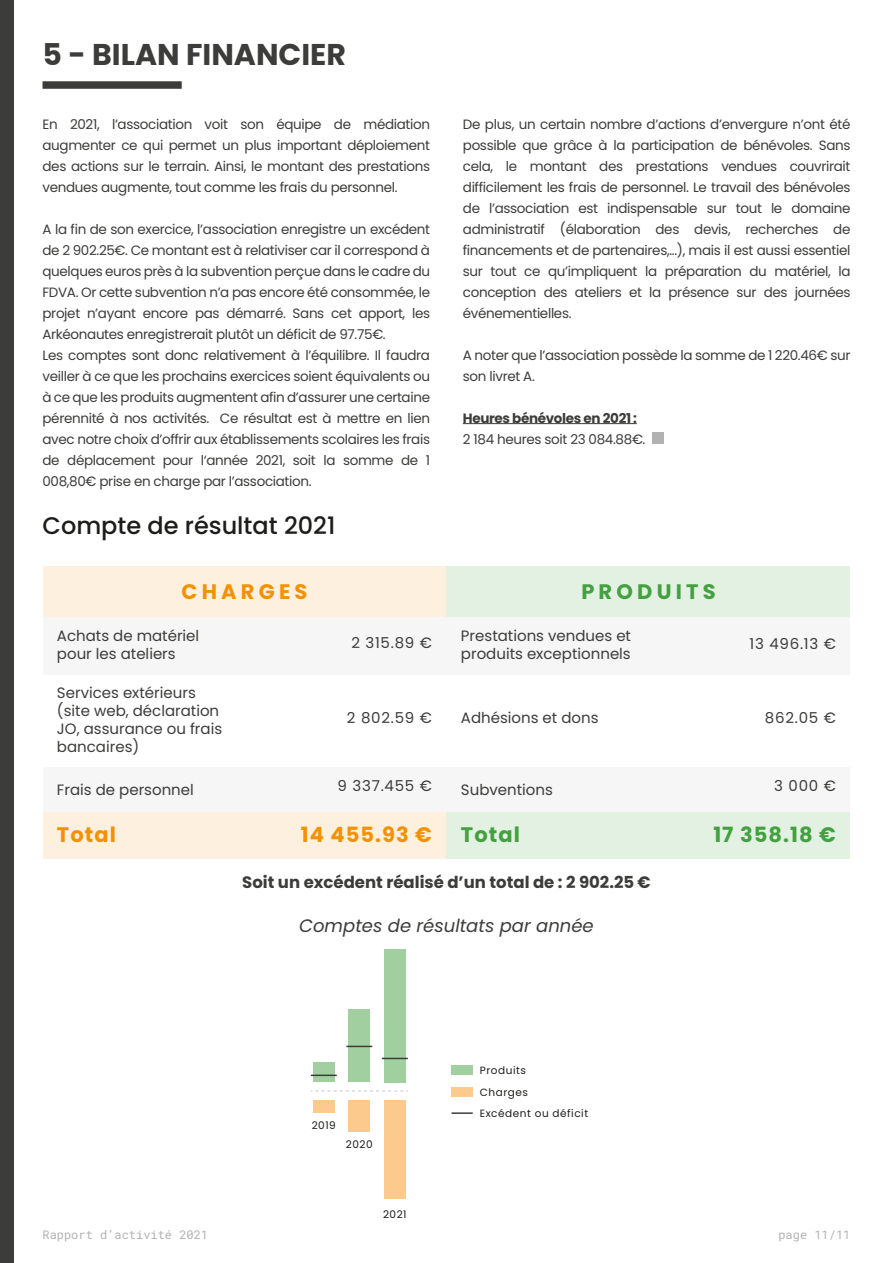
<style>
.page{position:relative;width:893px;height:1263px;background:#fff}
.page>*{position:absolute;margin:0;border:0;box-sizing:border-box;transform-origin:0 0}
.t1{font:700 30px "Poppins";color:#3c3c3b}
.t2{font:500 24px "Poppins";color:#1d1d1b}
.t3{font:700 21px "Poppins";letter-spacing:.05em;color:#f39200}
.t4{font:700 21px "Poppins";letter-spacing:.05em;color:#44a040}
.t5{font:700 21px "Poppins";letter-spacing:.2em;color:#44a040}
.t6{font:700 21px "Poppins";letter-spacing:.2em;color:#f39200}
.t7{font:italic 18px "Poppins";color:#3c3c3b}
.t8{font:700 16.5px "Poppins";color:#3c3c3b}
.t9{font:15px/18px "Poppins";color:#3c3c3b}
.t10{font:13.5px/21px "Poppins";letter-spacing:-.025em;color:#3c3c3b;text-align:justify}
.t11{font:700 13.5px "Poppins";letter-spacing:-.025em;color:#3c3c3b}
.t12{font:12px "Roboto Mono";color:#b3b2b2}
.t13{font:10.5px/21.8px "Poppins";letter-spacing:.05em;color:#1d1d1b}
</style>
<div class="page">
<div style="left:0;top:0;width:13px;height:1263px;background:#3c3c3b"></div>
<div style="left:43px;top:81px;width:139px;height:8px;background:#3c3c3b"></div>
<hr style="left:463px;top:423px;width:174px;height:1px;background:#3c3c3b">
<div style="left:652px;top:433px;width:11px;height:11px;background:#b3b2b2"></div>
<div style="left:43px;top:617px;width:201px;height:58px;background:#f6f6f6"></div>
<div style="left:244px;top:617px;width:202px;height:58px;background:#f6f6f6"></div>
<div style="left:446px;top:617px;width:202px;height:58px;background:#f6f6f6"></div>
<div style="left:648px;top:617px;width:202px;height:58px;background:#f6f6f6"></div>
<div style="left:43px;top:767px;width:201px;height:45px;background:#f6f6f6"></div>
<div style="left:244px;top:767px;width:202px;height:45px;background:#f6f6f6"></div>
<div style="left:446px;top:767px;width:202px;height:45px;background:#f6f6f6"></div>
<div style="left:648px;top:767px;width:202px;height:45px;background:#f6f6f6"></div>
<div style="left:244px;top:812px;width:202px;height:46px;background:#fef0de"></div>
<div style="left:43px;top:566px;width:403px;height:51px;background:#fef0de"></div>
<div style="left:446px;top:566px;width:404px;height:51px;background:#e3f1e3"></div>
<div style="left:43px;top:812px;width:201px;height:46px;background:#fef0de"></div>
<div style="left:446px;top:812px;width:202px;height:46px;background:#e3f1e3"></div>
<div style="left:648px;top:812px;width:202px;height:46px;background:#e3f1e3"></div>
<div style="left:349px;top:1009px;width:21px;height:73px;background:#a1cf9f"></div>
<div style="left:313px;top:1062px;width:21px;height:20px;background:#a1cf9f"></div>
<div style="left:313px;top:1100px;width:21px;height:12px;background:#fcca8d"></div>
<div style="left:349px;top:1100px;width:21px;height:32px;background:#fcca8d"></div>
<svg style="left:311px;top:1090px;width:97px;height:2px"></svg>
<svg style="left:346px;top:1046px;width:26px;height:1px"></svg>
<hr style="left:311px;top:1074px;width:26px;height:2px;background:#3c3c3b">
<div style="left:384px;top:949px;width:21px;height:133px;background:#a1cf9f"></div>
<div style="left:384px;top:1100px;width:21px;height:98px;background:#fcca8d"></div>
<svg style="left:382px;top:1058px;width:26px;height:1px"></svg>
<div style="left:451px;top:1065px;width:22px;height:9px;background:#a1cf9f"></div>
<div style="left:451px;top:1087px;width:22px;height:10px;background:#fcca8d"></div>
<hr style="left:451px;top:1112px;width:22px;height:2px;background:#3c3c3b">
<h1 class="t1" style="left:43px;top:37px;width:305px">5 - BILAN FINANCIER</h1>
<p class="t10" style="left:43px;top:113px;width:389px">En 2021, l’association voit son équipe de médiation augmenter ce qui permet un plus important déploiement des actions sur le terrain. Ainsi, le montant des prestations vendues augmente, tout comme les frais du personnel.</p>
<p class="t10" style="left:43px;top:218px;width:389px;text-align:left">A la fin de son exercice, l’association enregistre un excédent de 2 902.25€. Ce montant est à relativiser car il correspond à quelques euros près à la subvention perçue dans le cadre du FDVA. Or cette subvention n’a pas encore été consommée, le projet n’ayant encore pas démarré. Sans cet apport, les Arkéonautes enregistrerait plutôt un déficit de 97.75€.<br>Les comptes sont donc relativement à l’équilibre. Il faudra veiller à ce que les prochains exercices soient équivalents ou à ce que les produits augmentent afin d’assurer une certaine pérennité à nos activités. Ce résultat est à mettre en lien avec notre choix d’offrir aux établissements scolaires les frais de déplacement pour l‘année 2021, soit la somme de 1<br>008,80€ prise en charge par l’association.</p>
<h2 class="t2" style="left:43px;top:511px;width:294px">Compte de résultat 2021</h2>
<p class="t10" style="left:463px;top:113px;width:389px">De plus, un certain nombre d’actions d’envergure n’ont été possible que grâce à la participation de bénévoles. Sans cela, le montant des prestations vendues couvrirait difficilement les frais de personnel. Le travail des bénévoles de l’association est indispensable sur tout le domaine administratif (élaboration des devis, recherches de financements et de partenaires,...), mais il est aussi essentiel sur tout ce qu’impliquent la préparation du matériel, la conception des ateliers et la présence sur des journées événementielles.</p>
<p class="t10" style="left:463px;top:345px;width:389px">A noter que l’association possède la somme de 1 220.46€ sur son livret A.</p>
<p class="t11" style="left:463px;top:410px;width:176px">Heures bénévoles en 2021 :</p>
<p class="t10" style="left:463px;top:428px;width:184px">2 184 heures soit 23 084.88€.</p>
<h3 class="t6" style="left:181px;top:580px;width:128px">CHARGES</h3>
<h3 class="t5" style="left:581px;top:580px;width:136px">PRODUITS</h3>
<p class="t9" style="left:351px;top:634px;width:82px">2 315.89 €</p>
<p class="t9" style="left:57px;top:627px;width:144px">Achats de matériel pour les ateliers</p>
<p class="t9" style="left:461px;top:627px;width:172px">Prestations vendues et produits exceptionnels</p>
<p class="t9" style="left:57px;top:684px;width:167px">Services extérieurs (site web, déclaration<br>JO, assurance ou frais bancaires)</p>
<p class="t9" style="left:347px;top:709px;width:87px">2 802.59 €</p>
<p class="t9" style="left:461px;top:709px;width:139px">Adhésions et dons</p>
<p class="t9" style="left:749px;top:635px;width:88px">13 496.13 €</p>
<p class="t9" style="left:765px;top:709px;width:73px">862.05 €</p>
<p class="t9" style="left:57px;top:781px;width:138px">Frais de personnel</p>
<p class="t9" style="left:338px;top:777px;width:96px">9 337.455 €</p>
<p class="t9" style="left:461px;top:781px;width:94px">Subventions</p>
<h3 class="t3" style="left:57px;top:822px;width:60px">Total</h3>
<h3 class="t3" style="left:301px;top:822px;width:133px">14 455.93 €</h3>
<h3 class="t4" style="left:461px;top:822px;width:60px">Total</h3>
<p class="t8" style="left:242px;top:873px;width:410px">Soit un excédent réalisé d’un total de : 2 902.25 €</p>
<h3 class="t7" style="left:299px;top:915px;width:296px">Comptes de résultats par année</h3>
<p class="t13" style="left:312px;top:1114px;width:26px">2019</p>
<p class="t13" style="left:346px;top:1134px;width:28px">2020</p>
<p class="t13" style="left:383px;top:1203px;width:25px">2021</p>
<p class="t13" style="left:480px;top:1059px;width:110px">Produits<br>Charges<br>Excédent ou déficit</p>
<p class="t9" style="left:774px;top:777px;width:63px">3 000 €</p>
<h3 class="t4" style="left:713px;top:822px;width:124px">17 358.18 €</h3>
<p class="t12" style="left:43px;top:1226px;width:167px">Rapport d’activité 2021</p>
<p class="t12" style="left:778px;top:1226px;width:73px">page 11/11</p>
</div>
